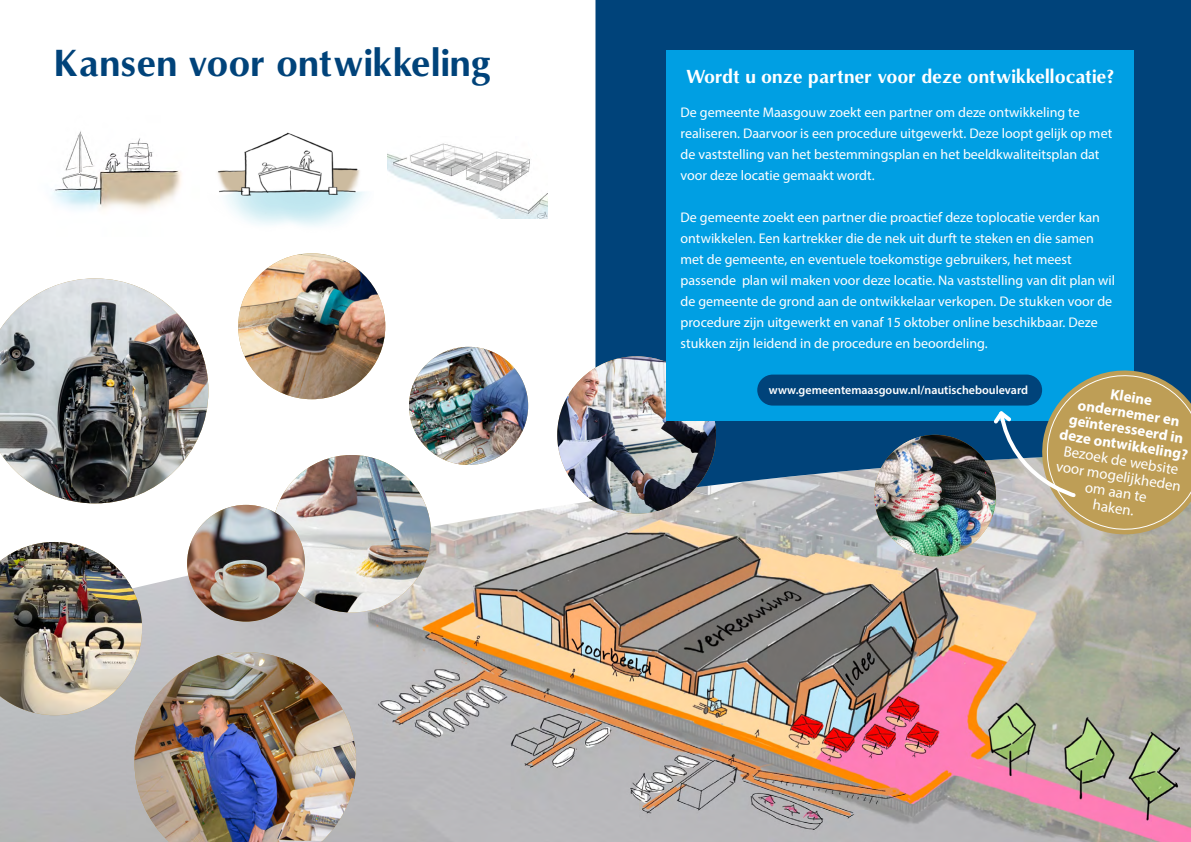
<style>
.page{position:relative;width:1191px;height:842px;background:#fff}
.page>*{position:absolute;margin:0;border:0;box-sizing:border-box;transform-origin:0 0}
.t1{font:700 36px "Omni";color:#00437a}
.t2{font:700 18px "Omni";color:#fff}
.t3{font:700 15px/16px "Myriad Pro";color:#fff;text-align:center}
.t4{font:14px/21px "Myriad Pro";color:#fff}
.t5{font:600 12px "Myriad Pro";color:#fff}
.s1{font-weight:400}
</style>
<div class="page">
<img style="left:0;top:622px;width:1191px;height:220px">
<svg style="left:86px;top:193px;width:1105px;height:429px"></svg>
<div style="left:595px;top:0;width:596px;height:501px;background:#00437a"></div>
<img style="left:557px;top:356px;width:159px;height:158px">
<div style="left:666px;top:51px;width:468px;height:370px;background:#009fe3"></div>
<img style="left:272px;top:455px;width:159px;height:157px">
<img style="left:409px;top:347px;width:119px;height:118px">
<img style="left:0;top:542px;width:142px;height:173px">
<img style="left:0;top:278px;width:208px;height:225px">
<img style="left:187px;top:505px;width:118px;height:117px">
<img style="left:238px;top:253px;width:147px;height:146px">
<img style="left:134px;top:652px;width:222px;height:190px">
<img style="left:52px;top:131px;width:147px;height:110px">
<img style="left:206px;top:132px;width:167px;height:102px">
<img style="left:387px;top:143px;width:160px;height:76px">
<svg style="left:519px;top:143px;width:28px;height:25px"></svg>
<div style="left:757px;top:375px;width:285px;height:31px;background:#00437a;border-radius:15px"></div>
<img style="left:874px;top:435px;width:122px;height:121px;border-radius:61px">
<svg style="left:990px;top:364px;width:201px;height:177px;background:#959a7f"></svg>
<svg style="left:834px;top:663px;width:36px;height:38px"></svg>
<h1 class="t1" style="left:55px;top:40px;width:439px">Kansen voor ontwikkeling</h1>
<h2 class="t2" style="left:686px;top:65px;width:429px">Wordt u onze partner voor deze ontwikkellocatie?</h2>
<p class="t4" style="left:680px;top:101px;width:433px">De gemeente Maasgouw zoekt een partner om deze ontwikkeling te realiseren. Daarvoor is een procedure uitgewerkt. Deze loopt gelijk op met de vaststelling van het bestemmingsplan en het beeldkwaliteitsplan dat voor deze locatie gemaakt wordt.</p>
<p class="t4" style="left:680px;top:206px;width:436px">De gemeente zoekt een partner die proactief deze toplocatie verder kan ontwikkelen. Een kartrekker die de nek uit durft te steken en die samen met de gemeente, en eventuele toekomstige gebruikers, het meest passende plan wil maken voor deze locatie. Na vaststelling van dit plan wil de gemeente de grond aan de ontwikkelaar verkopen. De stukken voor de procedure zijn uitgewerkt en vanaf 15 oktober online beschikbaar. Deze stukken zijn leidend in de procedure en beoordeling.</p>
<p class="t5" style="left:769px;top:382px;width:261px">www.gemeentemaasgouw.nl/nautischeboulevard</p>
<p class="t3" style="left:1068px;top:378px;width:131px;rotate:9deg">Kleine<br>ondernemer en geïnteresseerd in deze ontwikkeling?<br><span class="s1">Bezoek de website voor mogelijkheden om aan te<br>haken.</span></p>
</div>
